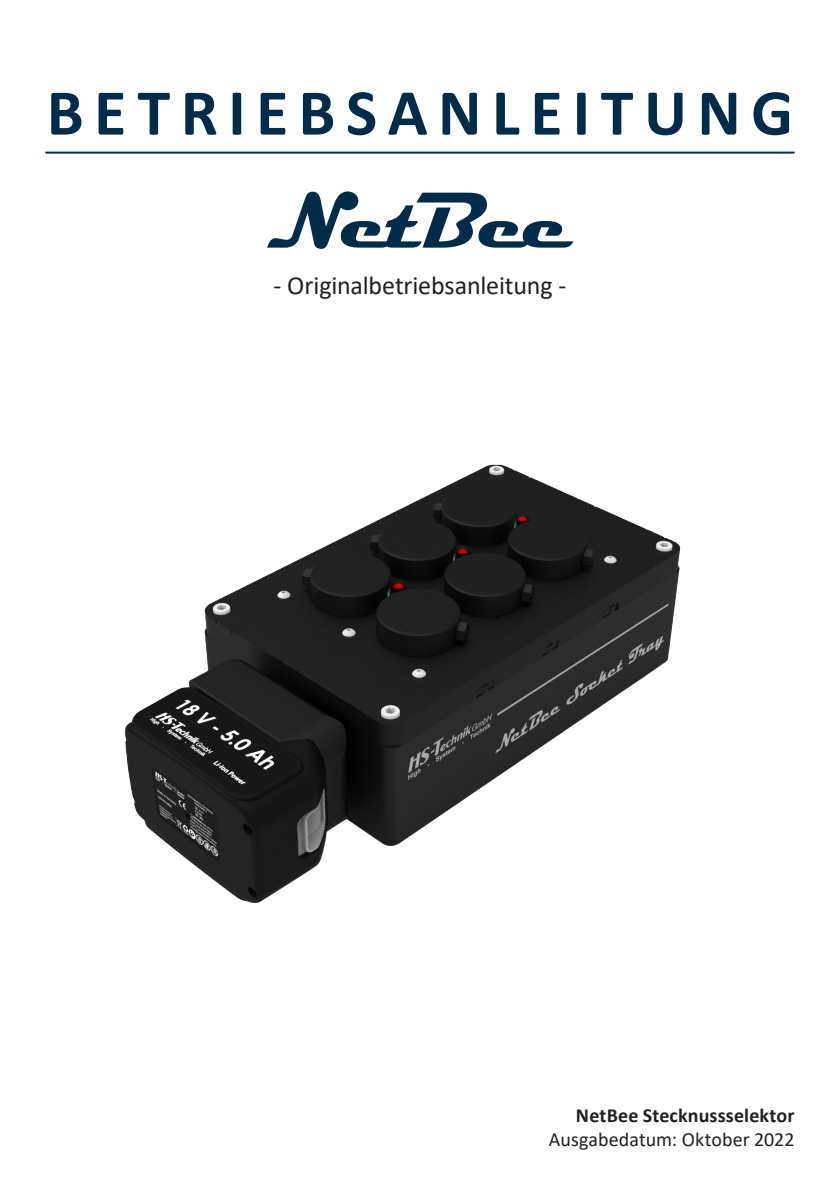
<style>
.page{position:relative;width:840px;height:1191px;background:#fff}
.page>*{position:absolute;margin:0;border:0;box-sizing:border-box;transform-origin:0 0}
.t1{font:700 80px "Magneto";letter-spacing:-.055em;color:#002b49}
.t2{font:700 66px "Calibri";letter-spacing:.155em;color:#002b49}
.t3{font:26px "Calibri";letter-spacing:-.005em;color:#231f20}
.t4{font:20px/24px "Calibri";color:#231f20;text-align:right}
.s1{font-weight:700}
</style>
<div class="page">
<img style="left:125px;top:464px;width:556px;height:440px">
<hr style="left:45px;top:152px;width:749px;height:2px;background:#002b49">
<p class="t2" style="left:47px;top:66px;width:747px">BETRIEBSANLEITUNG</p>
<p class="t1" style="left:267px;top:175px;width:307px">NetBee</p>
<p class="t3" style="left:273px;top:267px;width:294px">- Originalbetriebsanleitung -</p>
<p class="t4" style="left:548px;top:1102px;width:247px"><span class="s1">NetBee Stecknussselektor<br></span>Ausgabedatum: Oktober 2022</p>
</div>
